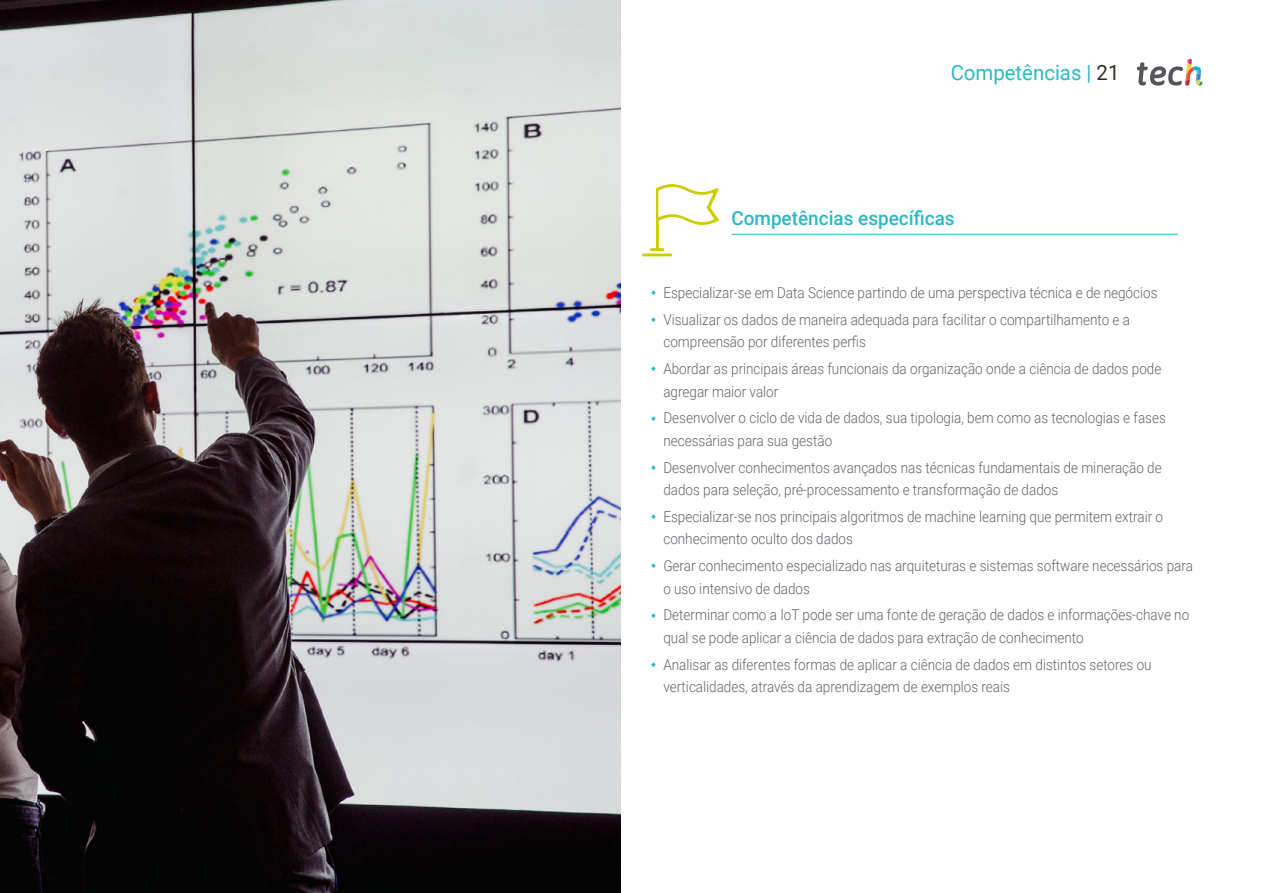
<style>
.page{position:relative;width:1263px;height:893px;background:#fff}
.page>*{position:absolute;margin:0;border:0;box-sizing:border-box;transform-origin:0 0}
.t1{font:21px "Roboto";color:#2db8c5}
.t2{font:500 19.5px "Roboto";color:#2db8c5}
.t3{font:300 15px/26.7px "Roboto";color:#61646a;scale:.9 1}
.s1{color:#312e20}
</style>
<div class="page">
<img style="left:0;top:0;width:621px;height:893px">
<hr style="left:731px;top:234px;width:447px;height:1px;background:#2db8c5">
<hr style="left:642px;top:254px;width:30px;height:2px;background:#cdce00">
<svg style="left:650px;top:184px;width:69px;height:67px"></svg>
<svg style="left:1137px;top:59px;width:65px;height:27px"></svg>
<h1 class="t1" style="left:951px;top:57px;width:170px">Competências | <span class="s1">21</span></h1>
<h2 class="t2" style="left:731px;top:205px;width:225px">Competências específicas</h2>
<p class="t3" style="left:663px;top:279px;width:551px">Especializar-se em Data Science partindo de uma perspectiva técnica e de negócios<br>Visualizar os dados de maneira adequada para facilitar o compartilhamento e a</p>
<p class="t3" style="left:663px;top:328px;width:555px">compreensão por diferentes perfis<br>Abordar as principais áreas funcionais da organização onde a ciência de dados pode</p>
<p class="t3" style="left:663px;top:377px;width:560px">agregar maior valor<br>Desenvolver o ciclo de vida de dados, sua tipologia, bem como as tecnologias e fases</p>
<p class="t3" style="left:663px;top:427px;width:555px">necessárias para sua gestão<br>Desenvolver conhecimentos avançados nas técnicas fundamentais de mineração de</p>
<p class="t3" style="left:663px;top:476px;width:557px">dados para seleção, pré-processamento e transformação de dados<br>Especializar-se nos principais algoritmos de machine learning que permitem extrair o</p>
<p class="t3" style="left:663px;top:525px;width:590px">conhecimento oculto dos dados<br>Gerar conhecimento especializado nas arquiteturas e sistemas software necessários para</p>
<p class="t3" style="left:663px;top:574px;width:586px">o uso intensivo de dados<br>Determinar como a IoT pode ser uma fonte de geração de dados e informações-chave no</p>
<p class="t3" style="left:663px;top:624px;width:544px">qual se pode aplicar a ciência de dados para extração de conhecimento<br>Analisar as diferentes formas de aplicar a ciência de dados em distintos setores ou</p>
<p class="t3" style="left:663px;top:673px;width:387px">verticalidades, através da aprendizagem de exemplos reais</p>
</div>
